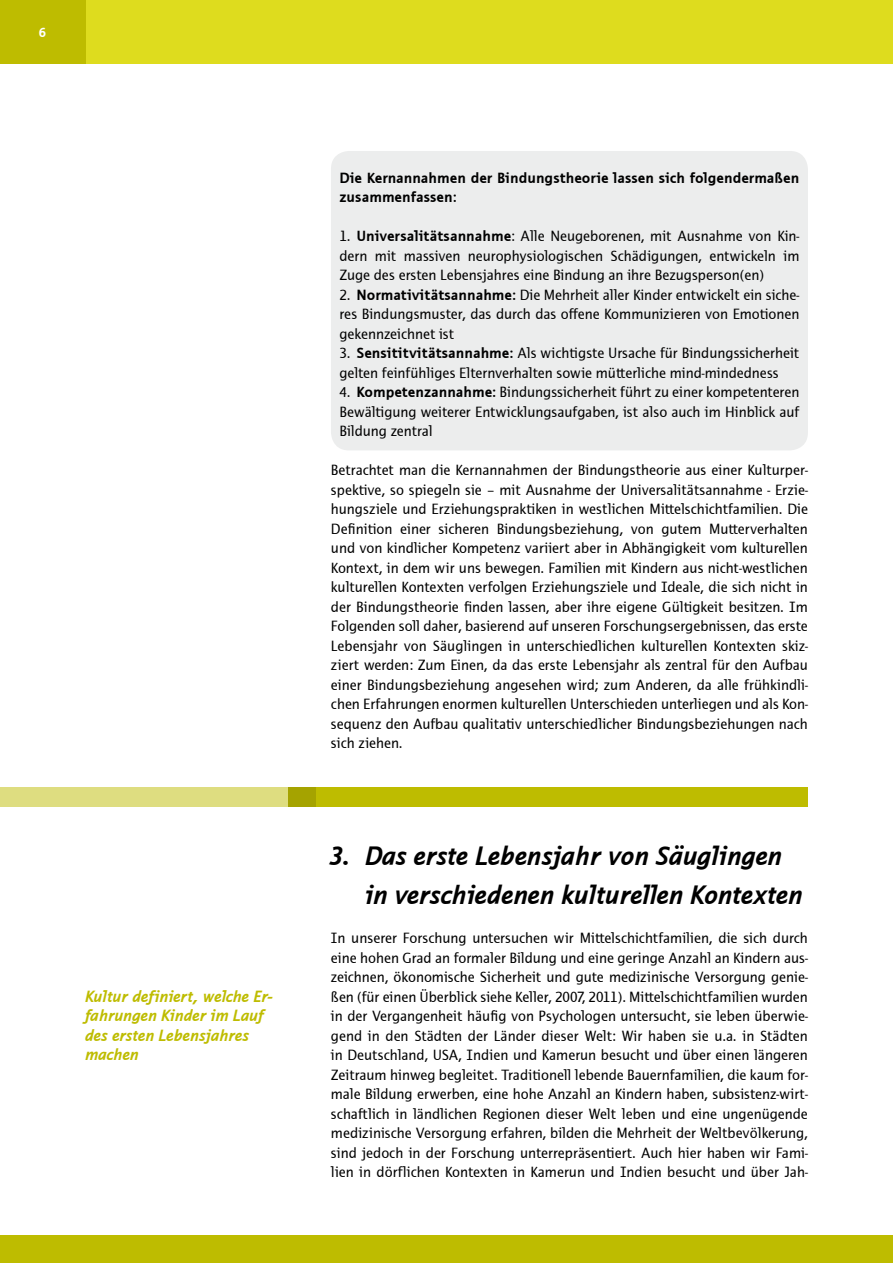
<style>
.page{position:relative;width:893px;height:1263px;background:#fff}
.page>*{position:absolute;margin:0;border:0;box-sizing:border-box;transform-origin:0 0}
.t1{font:italic 700 27px/39px "Thordis Sans EF";letter-spacing:-.015em;color:#000}
.t2{font:italic 700 16.5px/19.5px "Thordis Sans EF";letter-spacing:-.015em;color:#bebc00}
.t3{font:15px/19.5px "Thordis Sans EF";color:#000;text-align:justify}
.t4{font:700 15px/19.5px "Thordis Sans EF";color:#000}
.t5{font:700 13.5px "Thordis Sans EF";color:#fff}
.s1{font-weight:700}
</style>
<div class="page">
<div style="left:0;top:1236px;width:893px;height:27px;background:#bebc00"></div>
<div style="left:0;top:0;width:893px;height:64px;background:#dedc1e"></div>
<div style="left:0;top:0;width:85px;height:64px;background:#bebc00"></div>
<div style="left:331px;top:151px;width:477px;height:299px;background:#eceded;border-radius:18px"></div>
<div style="left:288px;top:787px;width:520px;height:20px;background:#bebc00"></div>
<svg style="left:0;top:787px;width:316px;height:20px;background:#d8d774"></svg>
<p class="t5" style="left:39px;top:25px;width:9px">6</p>
<p class="t2" style="left:85px;top:986px;width:190px">Kultur definiert, welche Er&shy;fahrungen Kinder im Lauf des ersten Lebensjahres machen</p>
<p class="t4" style="left:339px;top:168px;width:461px">Die Kernannahmen der Bindungstheorie lassen sich folgendermaßen zusammenfassen:</p>
<p class="t3" style="left:339px;top:226px;width:461px">1. <span class="s1">Universalitätsannahme</span>: Alle Neugeborenen, mit Ausnahme von Kin&shy;dern mit massiven neurophysiologischen Schädigungen, entwickeln im Zuge des ersten Lebensjahres eine Bindung an ihre Bezugsperson(en)</p>
<p class="t3" style="left:339px;top:285px;width:461px">2. <span class="s1">Normativitätsannahme:</span> Die Mehrheit aller Kinder entwickelt ein siche&shy;res Bindungsmuster, das durch das offene Kommunizieren von Emotionen gekennzeichnet ist</p>
<p class="t3" style="left:339px;top:343px;width:461px">3. <span class="s1">Sensititvitätsannahme:</span> Als wichtigste Ursache für Bindungssicherheit gelten feinfühliges Elternverhalten sowie mütterliche mind-mindedness</p>
<p class="t3" style="left:339px;top:382px;width:461px">4. <span class="s1">Kompetenzannahme:</span> Bindungssicherheit führt zu einer kompetenteren Bewältigung weiterer Entwicklungsaufgaben, ist also auch im Hinblick auf Bildung zentral</p>
<p class="t3" style="left:331px;top:460px;width:478px">Betrachtet man die Kernannahmen der Bindungstheorie aus einer Kulturper&shy;spektive, so spiegeln sie – mit Ausnahme der Universalitätsannahme - Erzie&shy;hungsziele und Erziehungspraktiken in westlichen Mittelschichtfamilien. Die Definition einer sicheren Bindungsbeziehung, von gutem Mutterverhalten und von kindlicher Kompetenz variiert aber in Abhängigkeit vom kulturellen Kontext, in dem wir uns bewegen. Familien mit Kindern aus nicht-westlichen kulturellen Kontexten verfolgen Erziehungsziele und Ideale, die sich nicht in der Bindungstheorie finden lassen, aber ihre eigene Gültigkeit besitzen. Im Folgenden soll daher, basierend auf unseren Forschungsergebnissen, das erste Lebensjahr von Säuglingen in unterschiedlichen kulturellen Kontexten skiz&shy;ziert werden: Zum Einen, da das erste Lebensjahr als zentral für den Aufbau einer Bindungsbeziehung angesehen wird; zum Anderen, da alle frühkindli&shy;chen Erfahrungen enormen kulturellen Unterschieden unterliegen und als Kon&shy;sequenz den Aufbau qualitativ unterschiedlicher Bindungsbeziehungen nach sich ziehen.</p>
<h1 class="t1" style="left:365px;top:837px;width:439px;text-indent:-34px">3. Das erste Lebensjahr von Säuglingen in verschiedenen kulturellen Kontexten</h1>
<p class="t3" style="left:331px;top:928px;width:478px">In unserer Forschung untersuchen wir Mittelschichtfamilien, die sich durch eine hohen Grad an formaler Bildung und eine geringe Anzahl an Kindern aus&shy;zeichnen, ökonomische Sicherheit und gute medizinische Versorgung genie&shy;ßen (für einen Überblick siehe Keller, 2007, 2011). Mittelschichtfamilien wurden in der Vergangenheit häufig von Psychologen untersucht, sie leben überwie&shy;gend in den Städten der Länder dieser Welt: Wir haben sie u.a. in Städten in Deutschland, USA, Indien und Kamerun besucht und über einen längeren Zeitraum hinweg begleitet. Traditionell lebende Bauernfamilien, die kaum for&shy;male Bildung erwerben, eine hohe Anzahl an Kindern haben, subsistenz-wirt&shy;schaftlich in ländlichen Regionen dieser Welt leben und eine ungenügende medizinische Versorgung erfahren, bilden die Mehrheit der Weltbevölkerung, sind jedoch in der Forschung unterrepräsentiert. Auch hier haben wir Fami&shy;lien in dörflichen Kontexten in Kamerun und Indien besucht und über Jah-</p>
</div>
